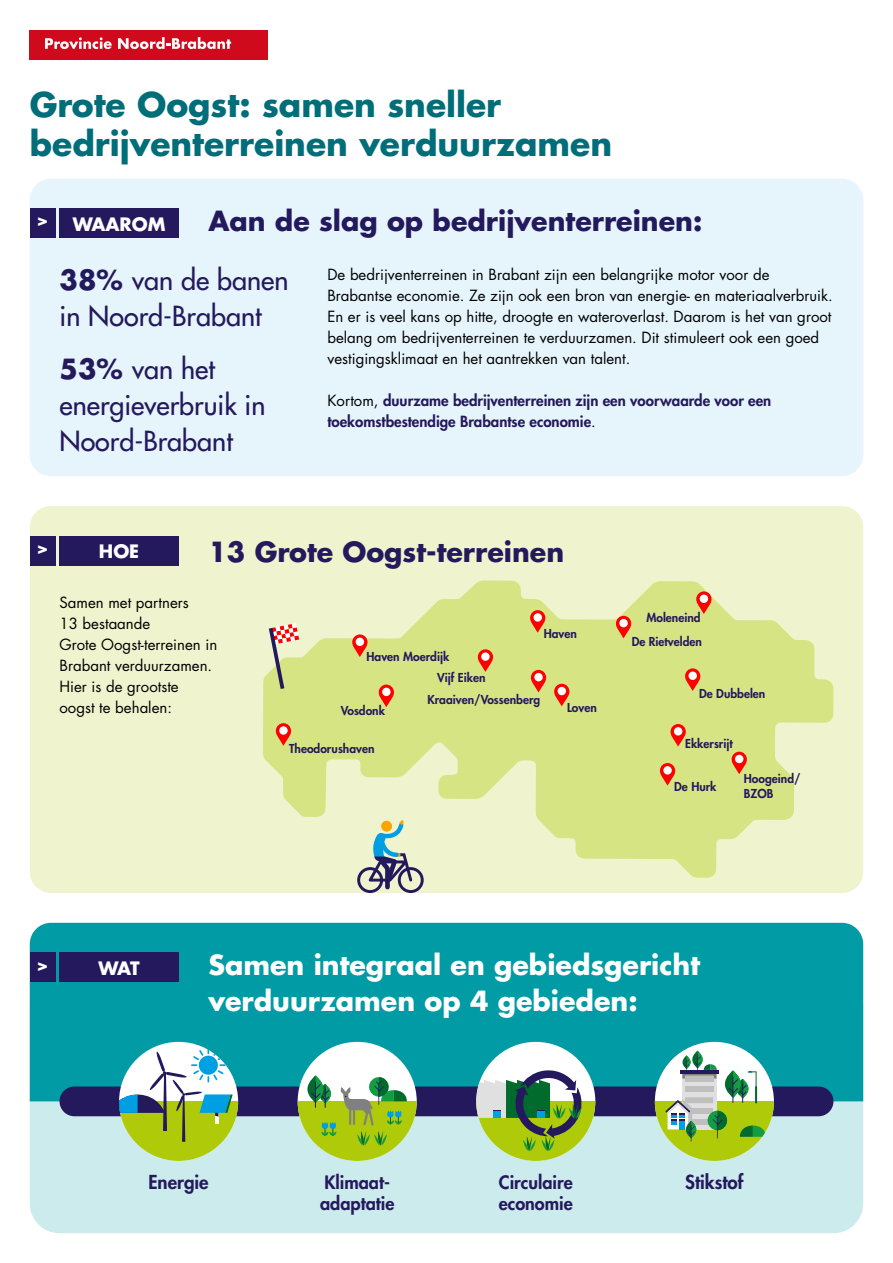
<style>
.page{position:relative;width:893px;height:1263px;background:#fff}
.page>*{position:absolute;margin:0;border:0;box-sizing:border-box;transform-origin:0 0}
.t1{font:700 33px/39px "Futura Std";color:#006e79}
.t2{font:500 27px/36px "Futura Std";color:#24195d}
.t3{font:700 27px/36px "Futura Std";color:#fff}
.t4{font:700 27px "Futura Std";color:#24195d}
.t5{font:800 18.75px "Futura Std";color:#24195d}
.t6{font:800 18px/21px "Futura Std";color:#24195d}
.t7{font:700 18px "Futura Std";color:#fff}
.t8{font:15px/21px "Futura Std";color:#000}
.t9{font:800 15px/21px "Futura Std";color:#24195d}
.t10{font:800 12px/15px "Futura Std";color:#24195d}
.s1{font-weight:700}
.s2{font-weight:400;color:#000}
</style>
<div class="page">
<div style="left:30px;top:506px;width:833px;height:387px;background:#eff4ce;border-radius:21px"></div>
<div style="left:30px;top:1101px;width:833px;height:132px;background:#ccebed"></div>
<div style="left:30px;top:923px;width:833px;height:178px;background:#009ba4"></div>
<div style="left:30px;top:30px;width:238px;height:30px;background:#cf0a1c"></div>
<svg style="left:45px;top:37px;width:67px;height:12px"></svg>
<svg style="left:118px;top:37px;width:113px;height:12px"></svg>
<div style="left:30px;top:179px;width:833px;height:297px;background:#e6f5fc;border-radius:21px"></div>
<div style="left:60px;top:208px;width:119px;height:30px;background:#24195d"></div>
<div style="left:60px;top:536px;width:119px;height:30px;background:#24195d"></div>
<div style="left:60px;top:952px;width:119px;height:30px;background:#24195d"></div>
<svg style="left:263px;top:580px;width:571px;height:298px;fill:#d7e484"></svg>
<svg style="left:266px;top:623px;width:33px;height:70px"></svg>
<svg style="left:276px;top:723px;width:15px;height:23px"></svg>
<div style="left:279px;top:726px;width:9px;height:9px;background:#fff;border-radius:50%"></div>
<svg style="left:379px;top:684px;width:15px;height:23px"></svg>
<div style="left:382px;top:688px;width:9px;height:8px;background:#fff;border-radius:50%"></div>
<svg style="left:352px;top:634px;width:16px;height:23px"></svg>
<div style="left:356px;top:638px;width:8px;height:8px;background:#fff;border-radius:50%"></div>
<svg style="left:478px;top:649px;width:15px;height:23px"></svg>
<div style="left:481px;top:652px;width:9px;height:9px;background:#fff;border-radius:50%"></div>
<svg style="left:530px;top:610px;width:15px;height:23px"></svg>
<svg style="left:533px;top:613px;width:9px;height:9px"></svg>
<svg style="left:531px;top:670px;width:15px;height:22px"></svg>
<div style="left:534px;top:673px;width:9px;height:8px;background:#fff;border-radius:50%"></div>
<svg style="left:554px;top:684px;width:15px;height:22px"></svg>
<div style="left:558px;top:687px;width:8px;height:8px;background:#fff;border-radius:50%"></div>
<svg style="left:696px;top:591px;width:15px;height:23px"></svg>
<div style="left:700px;top:594px;width:8px;height:9px;background:#fff;border-radius:50%"></div>
<svg style="left:616px;top:616px;width:15px;height:22px"></svg>
<div style="left:619px;top:619px;width:9px;height:8px;background:#fff;border-radius:50%"></div>
<svg style="left:685px;top:668px;width:15px;height:23px"></svg>
<div style="left:688px;top:671px;width:9px;height:9px;background:#fff;border-radius:50%"></div>
<svg style="left:670px;top:724px;width:16px;height:23px"></svg>
<div style="left:674px;top:727px;width:8px;height:8px;background:#fff;border-radius:50%"></div>
<svg style="left:732px;top:752px;width:15px;height:22px"></svg>
<div style="left:735px;top:755px;width:8px;height:8px;background:#fff;border-radius:50%"></div>
<svg style="left:660px;top:763px;width:15px;height:23px"></svg>
<div style="left:663px;top:766px;width:9px;height:8px;background:#fff;border-radius:50%"></div>
<div style="left:60px;top:1086px;width:773px;height:30px;background:#24195d;border-radius:15px"></div>
<div style="left:655px;top:1042px;width:119px;height:119px;background:#fff;border-radius:50%"></div>
<svg style="left:655px;top:1101px;width:119px;height:60px;background:#bcd873"></svg>
<svg style="left:666px;top:1051px;width:100px;height:90px"></svg>
<div style="left:476px;top:1042px;width:119px;height:119px;background:#fff;border-radius:50%"></div>
<svg style="left:476px;top:1101px;width:119px;height:60px;background:#c0dd8e"></svg>
<svg style="left:356px;top:819px;width:69px;height:74px"></svg>
<svg style="left:119px;top:1101px;width:119px;height:60px;background:#bdda7b"></svg>
<svg style="left:119px;top:1047px;width:114px;height:95px"></svg>
<div style="left:298px;top:1042px;width:119px;height:119px;background:#fff;border-radius:50%"></div>
<svg style="left:298px;top:1101px;width:119px;height:60px;background:#bdd97a"></svg>
<svg style="left:307px;top:1075px;width:16px;height:28px"></svg>
<svg style="left:311px;top:1075px;width:96px;height:70px"></svg>
<svg style="left:476px;top:1069px;width:108px;height:82px"></svg>
<div style="left:30px;top:208px;width:25px;height:30px;background:#24195d"></div>
<div style="left:30px;top:536px;width:25px;height:30px;background:#24195d"></div>
<div style="left:30px;top:952px;width:25px;height:30px;background:#24195d"></div>
<h1 class="t1" style="left:30px;top:84px;width:584px">Grote Oogst: samen sneller bedrijventerreinen verduurzamen</h1>
<p class="t7" style="left:49px;top:236px;width:14px;rotate:-180deg">&lt;</p>
<p class="t7" style="left:73px;top:212px;width:94px">WAAROM</p>
<h2 class="t4" style="left:208px;top:203px;width:495px">Aan de slag op bedrijventerreinen:</h2>
<h2 class="t2" style="left:60px;top:262px;width:231px"><span class="s1">38%</span> van de banen in Noord-Brabant</h2>
<h2 class="t2" style="left:60px;top:352px;width:208px"><span class="s1">53%</span> van het energieverbruik in<br>Noord-Brabant</h2>
<p class="t8" style="left:327px;top:264px;width:507px">De bedrijventerreinen in Brabant zijn een belangrijke motor voor de Brabantse economie. Ze zijn ook een bron van energie- en materiaalverbruik.<br>En er is veel kans op hitte, droogte en wateroverlast. Daarom is het van groot belang om bedrijventerreinen te verduurzamen. Dit stimuleert ook een goed vestigingsklimaat en het aantrekken van talent.</p>
<p class="t9" style="left:327px;top:390px;width:445px"><span class="s2">Kortom,</span> duurzame bedrijventerreinen zijn een voorwaarde voor een toekomstbestendige Brabantse economie<span class="s2">.</span></p>
<p class="t7" style="left:49px;top:563px;width:14px;rotate:-180deg">&lt;</p>
<p class="t7" style="left:99px;top:539px;width:42px">HOE</p>
<h2 class="t4" style="left:208px;top:534px;width:357px">13 Grote Oogst-terreinen</h2>
<p class="t8" style="left:60px;top:592px;width:159px">Samen met partners<br>13 bestaande<br>Grote Oogst-terreinen in<br>Brabant verduurzamen.<br>Hier is de grootste oogst te behalen:</p>
<p class="t10" style="left:544px;top:626px;width:35px">Haven</p>
<p class="t10" style="left:366px;top:649px;width:84px">Haven Moerdijk</p>
<p class="t10" style="left:427px;top:692px;width:114px">Kraaiven/Vossenberg</p>
<p class="t10" style="left:437px;top:670px;width:50px">Vijf Eiken</p>
<p class="t10" style="left:341px;top:703px;width:46px">Vosdonk</p>
<p class="t10" style="left:289px;top:741px;width:87px">Theodorushaven</p>
<p class="t10" style="left:567px;top:700px;width:31px">Loven</p>
<p class="t10" style="left:646px;top:610px;width:56px">Moleneind</p>
<p class="t10" style="left:632px;top:634px;width:72px">De Rietvelden</p>
<p class="t10" style="left:699px;top:686px;width:68px">De Dubbelen</p>
<p class="t10" style="left:685px;top:736px;width:49px">Ekkersrijt</p>
<p class="t10" style="left:674px;top:779px;width:44px">De Hurk</p>
<p class="t10" style="left:744px;top:771px;width:58px">Hoogeind/<br>BZOB</p>
<p class="t7" style="left:49px;top:980px;width:14px;rotate:-180deg">&lt;</p>
<p class="t7" style="left:98px;top:956px;width:43px">WAT</p>
<h2 class="t3" style="left:208px;top:947px;width:493px">Samen integraal en gebiedsgericht verduurzamen op 4 gebieden:</h2>
<p class="t5" style="left:148px;top:1170px;width:62px">Energie</p>
<p class="t5" style="left:685px;top:1170px;width:60px">Stikstof</p>
<p class="t6" style="left:320px;top:1171px;width:76px">Klimaat&shy;adaptatie</p>
<p class="t6" style="left:499px;top:1171px;width:76px">Circulaire economie</p>
</div>
